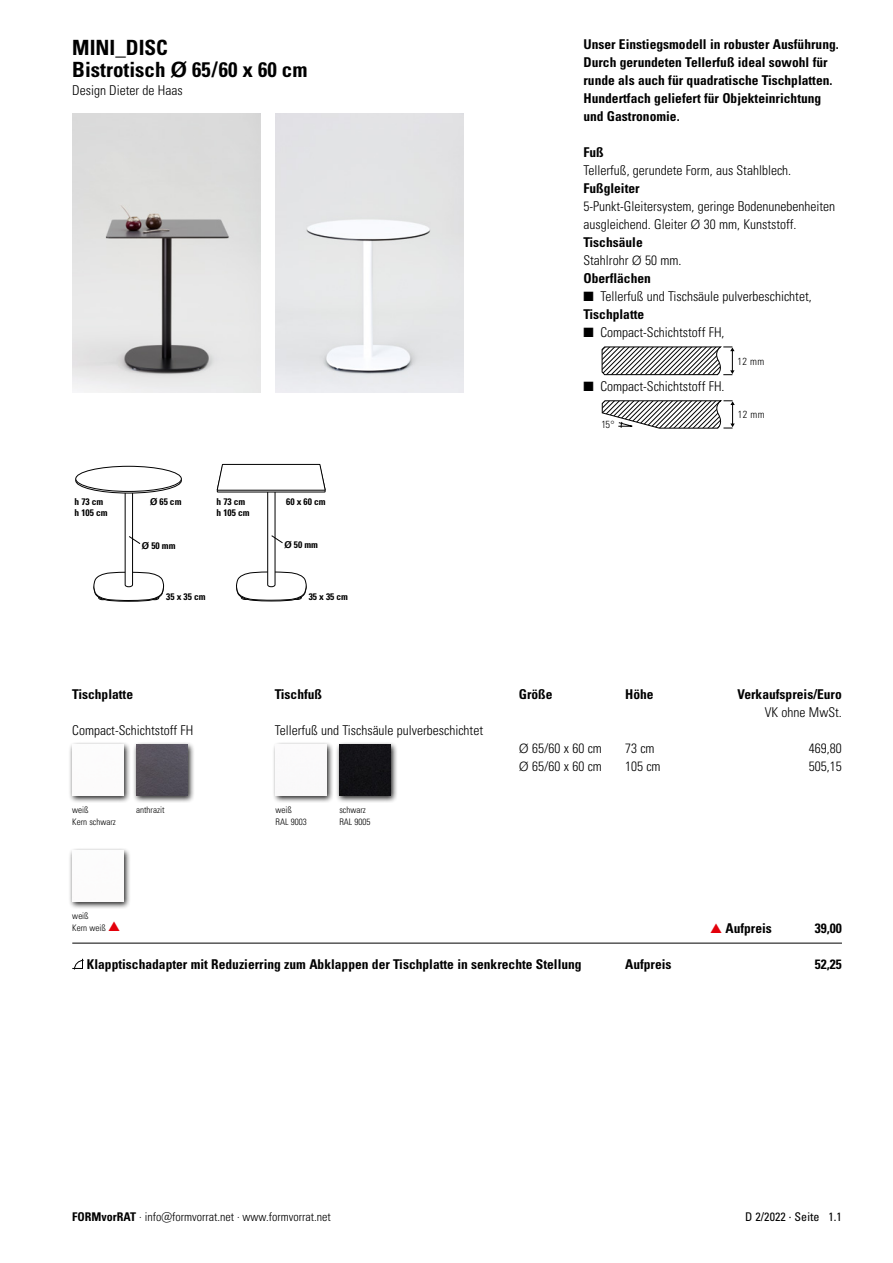
<style>
.page{position:relative;width:893px;height:1263px;background:#fff}
.page>*{position:absolute;margin:0;border:0;box-sizing:border-box;transform-origin:0 0}
.t1{font:700 condensed 21px/22.5px "Univers LT Pro";color:#000}
.t2{font:300 condensed 13.5px/18px "Univers LT Pro";color:#000}
.t3{font:700 condensed 13.5px/18px "Univers LT Pro";color:#000}
.t4{font:300 condensed 12px "Univers LT Pro";color:#000}
.t5{font:condensed 12px "Univers LT Pro";letter-spacing:.005em;color:#000}
.t6{font:300 condensed 10.35px "Univers LT";letter-spacing:.045em;color:#000}
.t7{font:700 condensed 9.45px/11.4px "Univers LT Pro";color:#000}
.t8{font:300 condensed 9px/12px "Univers LT Pro";color:#000}
.s1{font-family:"Univers LT Pro 65";font-stretch:normal}
.s2{font-family:"Univers LT Pro 45";font-stretch:normal;font-size:12.9px}
.s3{font-weight:700}
.s4{color:#e3000b}
</style>
<div class="page">
<svg style="left:76px;top:468px;width:105px;height:25px"></svg>
<div style="left:76px;top:466px;width:105px;height:25px;background:#fff;border-radius:50%"></div>
<div style="left:76px;top:466px;width:106px;height:26px;border:1px solid #000;border-radius:50%"></div>
<svg style="left:93px;top:487px;width:71px;height:115px"></svg>
<svg style="left:217px;top:464px;width:109px;height:137px"></svg>
<svg style="left:602px;top:346px;width:132px;height:29px"></svg>
<img style="left:72px;top:114px;width:188px;height:278px">
<img style="left:276px;top:114px;width:187px;height:278px">
<svg style="left:72px;top:958px;width:12px;height:12px"></svg>
<hr style="left:72px;top:943px;width:770px;height:1px;background:#000">
<div style="left:272px;top:741px;width:63px;height:63px;background:#000;opacity:.9"></div>
<img style="left:276px;top:745px;width:51px;height:51px">
<div style="left:132px;top:741px;width:63px;height:63px;background:#000;opacity:.9"></div>
<img style="left:136px;top:745px;width:51px;height:51px">
<div style="left:69px;top:741px;width:62px;height:63px;background:#000;opacity:.9"></div>
<img style="left:72px;top:745px;width:51px;height:51px">
<div style="left:335px;top:741px;width:63px;height:63px;background:#000;opacity:.9"></div>
<div style="left:339px;top:745px;width:51px;height:51px;background:#121216"></div>
<div style="left:69px;top:847px;width:62px;height:62px;background:#000;opacity:.9"></div>
<img style="left:72px;top:850px;width:51px;height:51px">
<svg style="left:602px;top:400px;width:133px;height:29px"></svg>
<h1 class="t1" style="left:72px;top:36px;width:237px">MINI_DISC<br>Bistrotisch <span class="s1">Ø</span> 65/60 x 60 cm</h1>
<p class="t2" style="left:72px;top:81px;width:112px">Design Dieter de Haas</p>
<p class="t7" style="left:63px;top:495px;width:33px"><span class="s1">Ø</span> 65 cm</p>
<p class="t7" style="left:216px;top:495px;width:35px">h 73 cm h 105 cm</p>
<p class="t7" style="left:286px;top:495px;width:41px">60 x 60 cm</p>
<p class="t7" style="left:75px;top:496px;width:35px">h 73 cm h 105 cm</p>
<p class="t7" style="left:150px;top:496px;width:33px"><span class="s1">Ø</span> 65 cm</p>
<p class="t7" style="left:304px;top:496px;width:30px">h 73 cm</p>
<p class="t7" style="left:142px;top:540px;width:35px"><span class="s1">Ø</span> 50 mm</p>
<p class="t7" style="left:166px;top:591px;width:41px">35 x 35 cm</p>
<p class="t7" style="left:284px;top:539px;width:35px"><span class="s1">Ø</span> 50 mm</p>
<p class="t7" style="left:309px;top:590px;width:41px">35 x 35 cm</p>
<p class="t3" style="left:583px;top:35px;width:257px">Unser Einstiegsmodell in robuster Ausführung.<br>Durch gerundeten Tellerfuß ideal sowohl für runde als auch für quadratische Tischplatten.<br>Hundertfach geliefert für Objekteinrichtung und Gastronomie.</p>
<p class="t3" style="left:583px;top:143px;width:22px">Fuß</p>
<p class="t2" style="left:583px;top:161px;width:209px">Tellerfuß, gerundete Form, aus Stahlblech.</p>
<p class="t3" style="left:583px;top:179px;width:58px">Fußgleiter</p>
<p class="t2" style="left:583px;top:197px;width:253px">5-Punkt-Gleitersystem, geringe Bodenunebenheiten ausgleichend. Gleiter <span class="s2">Ø</span> 30 mm, Kunststoff.<br><span class="s3">Tischsäule<br></span>Stahlrohr <span class="s2">Ø</span> 50 mm.<br><span class="s3">Oberflächen</span></p>
<p class="t2" style="left:583px;top:287px;width:230px">■ Tellerfuß und Tischsäule pulverbeschichtet,<br><span class="s3">Tischplatte</span></p>
<p class="t2" style="left:583px;top:323px;width:143px">■ Compact-Schichtstoff FH,</p>
<p class="t2" style="left:583px;top:377px;width:143px">■ Compact-Schichtstoff FH.</p>
<p class="t6" style="left:601px;top:418px;width:15px">15°</p>
<p class="t6" style="left:737px;top:355px;width:28px">12 mm</p>
<p class="t6" style="left:738px;top:408px;width:28px">12 mm</p>
<p class="t6" style="left:736px;top:686px;width:28px">25 mm</p>
<p class="t3" style="left:72px;top:685px;width:62px">Tischplatte</p>
<p class="t3" style="left:275px;top:685px;width:49px">Tischfuß</p>
<p class="t3" style="left:519px;top:685px;width:35px">Größe</p>
<p class="t3" style="left:625px;top:685px;width:30px">Höhe</p>
<p class="t3" style="left:737px;top:685px;width:106px">Verkaufspreis/Euro</p>
<p class="t2" style="left:765px;top:702px;width:79px">VK ohne MwSt.</p>
<p class="t2" style="left:72px;top:720px;width:123px">Compact-Schichtstoff FH</p>
<p class="t2" style="left:275px;top:720px;width:210px">Tellerfuß und Tischsäule pulverbeschichtet</p>
<p class="t2" style="left:519px;top:738px;width:85px"><span class="s2">Ø</span> 65/60 x 60 cm</p>
<p class="t2" style="left:625px;top:738px;width:31px">73 cm</p>
<p class="t2" style="left:809px;top:738px;width:34px">469,80</p>
<p class="t2" style="left:519px;top:756px;width:85px"><span class="s2">Ø</span> 65/60 x 60 cm</p>
<p class="t2" style="left:625px;top:756px;width:37px">105 cm</p>
<p class="t2" style="left:809px;top:756px;width:34px">505,15</p>
<p class="t8" style="left:72px;top:803px;width:18px">weiß</p>
<p class="t8" style="left:136px;top:803px;width:30px">anthrazit</p>
<p class="t8" style="left:72px;top:815px;width:45px">Kern schwarz</p>
<p class="t8" style="left:72px;top:909px;width:49px">weiß<br>Kern weiß <span class="s4">▲</span></p>
<p class="t8" style="left:276px;top:803px;width:18px">weiß</p>
<p class="t8" style="left:339px;top:803px;width:28px">schwarz</p>
<p class="t8" style="left:276px;top:815px;width:33px">RAL 9003</p>
<p class="t8" style="left:339px;top:815px;width:33px">RAL 9005</p>
<p class="t6" style="left:736px;top:918px;width:28px">25 mm</p>
<p class="t3" style="left:710px;top:919px;width:63px"><span class="s4">▲</span> Aufpreis</p>
<p class="t3" style="left:815px;top:919px;width:28px">39,00</p>
<p class="t3" style="left:87px;top:955px;width:496px">Klapptischadapter mit Reduzierring zum Abklappen der Tischplatte in senkrechte Stellung</p>
<p class="t3" style="left:625px;top:955px;width:48px">Aufpreis</p>
<p class="t3" style="left:815px;top:955px;width:28px">52,25</p>
<p class="t6" style="left:738px;top:1209px;width:23px">8 mm</p>
<p class="t4" style="left:72px;top:1208px;width:260px"><span class="s3">FORMvorRAT</span> · info@formvorrat.net · www.formvorrat.net</p>
<p class="t5" style="left:745px;top:1209px;width:98px">D 2/2022 · Seite 1.1</p>
</div>
